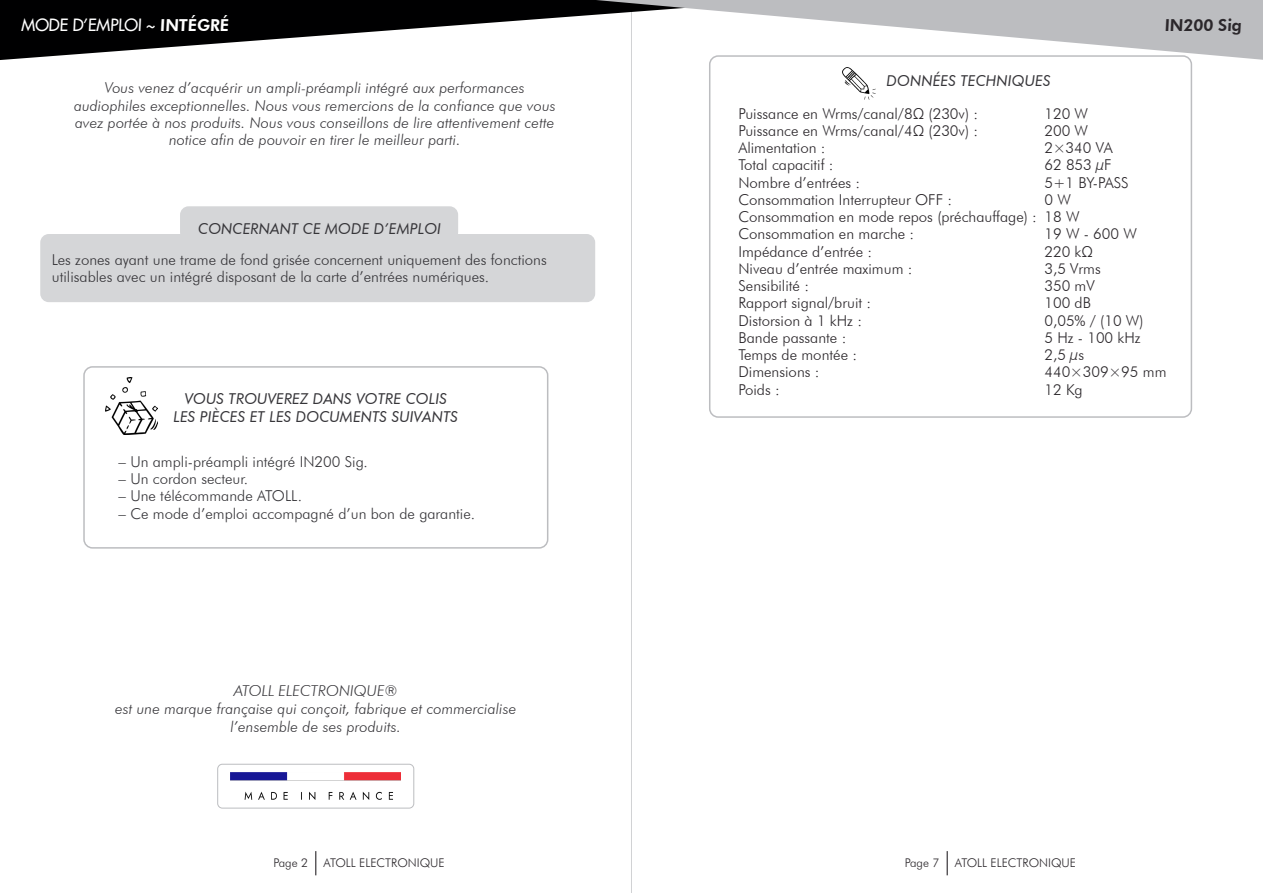
<style>
.page{position:relative;width:1263px;height:893px;background:#fff}
.page>*{position:absolute;margin:0;border:0;box-sizing:border-box;transform-origin:0 0}
.t1{font:16.5px "Futura LT";color:#fff}
.t2{font:800 16.5px "Futura BT";color:#2b272b}
.t3{font:300 15px "Futura BT";color:#2b272b}
.t4{font:italic 300 15px/17.2px "Futura BT";letter-spacing:.005em;color:#363539;text-align:center}
.t5{font:300 15px/17.2px "Futura BT";color:#363539}
.t6{font:italic 15px "Futura BT";letter-spacing:.005em;color:#363539}
.t7{font:300 12px "Futura BT";color:#2b272b}
.s1{font-family:"Futura BT";font-weight:800}
</style>
<div class="page">
<hr style="left:631px;top:0;width:1px;height:893px;background:#d1d2d4">
<svg style="left:0;top:0;width:359px;height:60px;fill:#000001"></svg>
<svg style="left:359px;top:0;width:904px;height:60px"></svg>
<svg style="left:315px;top:851px;width:1px;height:24px"></svg>
<svg style="left:947px;top:851px;width:1px;height:24px"></svg>
<div style="left:83px;top:366px;width:465px;height:183px;border:2px solid #bcbdc0;border-radius:9px"></div>
<img style="left:106px;top:377px;width:51px;height:57px">
<div style="left:40px;top:234px;width:555px;height:68px;background:#d5d6d8;border-radius:9px"></div>
<div style="left:180px;top:206px;width:278px;height:35px;background:#d5d6d8;border-radius:9px"></div>
<div style="left:709px;top:55px;width:483px;height:363px;border:2px solid #bcbdc0;border-radius:9px"></div>
<img style="left:843px;top:67px;width:33px;height:33px">
<img style="left:230px;top:773px;width:171px;height:26px">
<div style="left:217px;top:764px;width:197px;height:44px;border:1px solid #bcbdc0;border-radius:5px"></div>
<p class="t1" style="left:21px;top:14px;width:210px">MODE D’EMPLOI ~ <span class="s1">INTÉGRÉ</span></p>
<p class="t2" style="left:1164px;top:15px;width:80px">IN200 Sig</p>
<p class="t4" style="left:74px;top:79px;width:483px">Vous venez d’acquérir un ampli-préampli intégré aux performances audiophiles exceptionnelles. Nous vous remercions de la confiance que vous avez portée à nos produits. Nous vous conseillons de lire attentivement cette notice afin de pouvoir en tirer le meilleur parti.</p>
<p class="t6" style="left:198px;top:219px;width:244px">CONCERNANT CE MODE D’EMPLOI</p>
<p class="t5" style="left:52px;top:251px;width:496px">Les zones ayant une trame de fond grisée concernent uniquement des fonctions utilisables avec un intégré disposant de la carte d’entrées numériques.</p>
<p class="t6" style="left:185px;top:389px;width:264px">VOUS TROUVEREZ DANS VOTRE COLIS</p>
<p class="t6" style="left:173px;top:407px;width:286px">LES PIÈCES ET LES DOCUMENTS SUIVANTS</p>
<p class="t5" style="left:119px;top:453px;width:251px">– Un ampli-préampli intégré IN200 Sig.</p>
<p class="t5" style="left:119px;top:470px;width:131px">– Un cordon secteur.</p>
<p class="t5" style="left:119px;top:487px;width:185px">– Une télécommande ATOLL.</p>
<p class="t5" style="left:119px;top:505px;width:358px">– Ce mode d’emploi accompagné d’un bon de garantie.</p>
<p class="t4" style="left:234px;top:682px;width:165px">ATOLL ELECTRONIQUE®</p>
<p class="t4" style="left:115px;top:700px;width:403px">est une marque française qui conçoit, fabrique et commercialise</p>
<p class="t4" style="left:230px;top:718px;width:172px">l’ensemble de ses produits.</p>
<p class="t6" style="left:886px;top:71px;width:166px">DONNÉES TECHNIQUES</p>
<p class="t3" style="left:738px;top:104px;width:241px">Puissance en Wrms/canal/8Ω (230v) :</p>
<p class="t3" style="left:738px;top:121px;width:241px">Puissance en Wrms/canal/4Ω (230v) :</p>
<p class="t3" style="left:738px;top:139px;width:89px">Alimentation :</p>
<p class="t3" style="left:738px;top:156px;width:97px">Total capacitif :</p>
<p class="t3" style="left:738px;top:173px;width:123px">Nombre d’entrées :</p>
<p class="t3" style="left:738px;top:190px;width:215px">Consommation Interrupteur OFF :</p>
<p class="t3" style="left:738px;top:208px;width:300px">Consommation en mode repos (préchauffage) :</p>
<p class="t3" style="left:738px;top:225px;width:177px">Consommation en marche :</p>
<p class="t3" style="left:738px;top:242px;width:135px">Impédance d’entrée :</p>
<p class="t3" style="left:738px;top:259px;width:176px">Niveau d’entrée maximum :</p>
<p class="t3" style="left:738px;top:277px;width:72px">Sensibilité :</p>
<p class="t3" style="left:738px;top:294px;width:134px">Rapport signal/bruit :</p>
<p class="t3" style="left:738px;top:311px;width:125px">Distorsion à 1 kHz :</p>
<p class="t3" style="left:738px;top:328px;width:109px">Bande passante :</p>
<p class="t3" style="left:738px;top:346px;width:120px">Temps de montée :</p>
<p class="t3" style="left:738px;top:363px;width:83px">Dimensions :</p>
<p class="t3" style="left:738px;top:380px;width:43px">Poids :</p>
<p class="t3" style="left:1044px;top:104px;width:45px">120 W</p>
<p class="t3" style="left:1044px;top:121px;width:45px">200 W</p>
<p class="t3" style="left:1044px;top:139px;width:70px">2×340 VA</p>
<p class="t3" style="left:1044px;top:156px;width:69px">62 853 µF</p>
<p class="t3" style="left:1044px;top:173px;width:86px">5+1 BY-PASS</p>
<p class="t3" style="left:1044px;top:190px;width:28px">0 W</p>
<p class="t3" style="left:1044px;top:208px;width:37px">18 W</p>
<p class="t3" style="left:1044px;top:225px;width:94px">19 W - 600 W</p>
<p class="t3" style="left:1044px;top:242px;width:50px">220 kΩ</p>
<p class="t3" style="left:1044px;top:259px;width:58px">3,5 Vrms</p>
<p class="t3" style="left:1044px;top:277px;width:52px">350 mV</p>
<p class="t3" style="left:1044px;top:294px;width:48px">100 dB</p>
<p class="t3" style="left:1044px;top:311px;width:101px">0,05% / (10 W)</p>
<p class="t3" style="left:1044px;top:328px;width:98px">5 Hz - 100 kHz</p>
<p class="t3" style="left:1044px;top:346px;width:41px">2,5 µs</p>
<p class="t3" style="left:1044px;top:363px;width:124px">440×309×95 mm</p>
<p class="t3" style="left:1044px;top:380px;width:40px">12 Kg</p>
<p class="t7" style="left:273px;top:855px;width:36px">Page 2</p>
<p class="t7" style="left:905px;top:855px;width:36px">Page 7</p>
<p class="t7" style="left:955px;top:855px;width:123px">ATOLL ELECTRONIQUE</p>
<p class="t7" style="left:323px;top:855px;width:123px">ATOLL ELECTRONIQUE</p>
</div>
